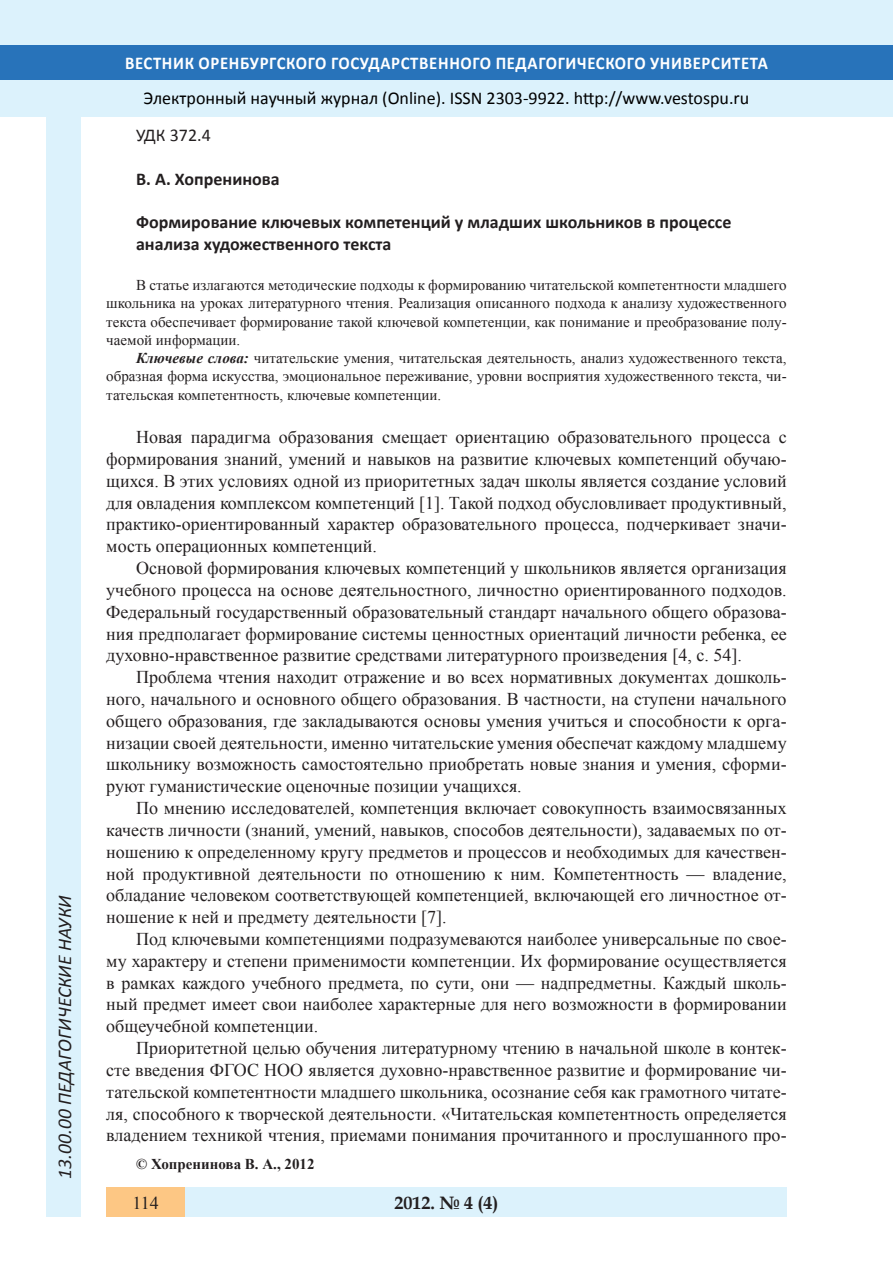
<style>
.page{position:relative;width:893px;height:1263px;background:#fff}
.page>*{position:absolute;margin:0;border:0;box-sizing:border-box;transform-origin:0 0}
.t1{font:italic 19.5px "Calibri";color:#231f20}
.Стиль2{font:18px/21.8px "Times New Roman";color:#231f20;text-align:justify}
.Заголовок_2{font:700 18px/21.8px "Calibri";color:#231f20}
.t2{font:18px "Calibri";color:#000}
.t3{font:700 18px "Calibri";letter-spacing:.04em;color:#fff;scale:.93 1}
.t4{font:700 18px "Book Antiqua";color:#231f20}
.Заголовок_2-2{font:18px "Calibri";color:#231f20}
.литература{font:15px/18.1px "Times New Roman";color:#231f20;text-align:justify}
.Стиль2-2{font:700 15px "Times New Roman";color:#231f20}
.s1{font-weight:700;font-style:italic}
</style>
<div class="page">
<div style="left:0;top:0;width:893px;height:116px;background:#dcf2fc"></div>
<div style="left:0;top:45px;width:893px;height:34px;background:#2873ba"></div>
<div style="left:106px;top:1188px;width:681px;height:29px;background:#dcf2fc"></div>
<div style="left:106px;top:1188px;width:79px;height:29px;background:#fdc784"></div>
<div style="left:47px;top:116px;width:34px;height:1101px;background:#dcf2fc"></div>
<p class="t1" style="left:51px;top:1179px;width:285px;rotate:-90deg">13.00.00 ПЕДАГОГИЧЕСКИЕ НАУКИ</p>
<p class="t3" style="left:125px;top:51px;width:693px">ВЕСТНИК ОРЕНБУРГСКОГО ГОСУДАРСТВЕННОГО ПЕДАГОГИЧЕСКОГО УНИВЕРСИТЕТА</p>
<p class="t2" style="left:144px;top:86px;width:607px">Электронный научный журнал (Online). ISSN 2303-9922. http://www.vestospu.ru</p>
<p class="Заголовок_2-2" style="left:136px;top:124px;width:76px">УДК 372.4</p>
<p class="Заголовок_2" style="left:136px;top:168px;width:145px">В. А. Хопренинова</p>
<p class="Заголовок_2" style="left:136px;top:211px;width:597px">Формирование ключевых компетенций у младших школьников в процессе анализа художественного текста</p>
<p class="литература" style="left:106px;top:276px;width:682px;text-indent:30px">В статье излагаются методические подходы к формированию читательской компетентности младшего школьника на уроках литературного чтения. Реализация описанного подхода к анализу художественного текста обеспечивает формирование такой ключевой компетенции, как понимание и преобразование полу&shy;чаемой информации.</p>
<p class="литература" style="left:106px;top:349px;width:682px;text-indent:30px"><span class="s1">Ключевые слова:</span> читательские умения, читательская деятельность, анализ художественного текста, образная форма искусства, эмоциональное переживание, уровни восприятия художественного текста, чи&shy;тательская компетентность, ключевые компетенции.</p>
<p class="Стиль2" style="left:106px;top:426px;width:682px;text-indent:30px">Новая парадигма образования смещает ориентацию образовательного процесса с формирования знаний, умений и навыков на развитие ключевых компетенций обучаю&shy;щихся. В этих условиях одной из приоритетных задач школы является создание условий для овладения комплексом компетенций [1]. Такой подход обусловливает продуктивный, практико-ориентированный характер образовательного процесса, подчеркивает значи&shy;мость операционных компетенций.</p>
<p class="Стиль2" style="left:106px;top:557px;width:682px;text-indent:30px">Основой формирования ключевых компетенций у школьников является организация учебного процесса на основе деятельностного, личностно ориентированного подходов.<br>Федеральный государственный образовательный стандарт начального общего образова&shy;ния предполагает формирование системы ценностных ориентаций личности ребенка, ее духовно-нравственное развитие средствами литературного произведения [4, с. 54].</p>
<p class="Стиль2" style="left:106px;top:666px;width:682px;text-indent:30px">Проблема чтения находит отражение и во всех нормативных документах дошколь&shy;ного, начального и основного общего образования. В частности, на ступени начального общего образования, где закладываются основы умения учиться и способности к орга&shy;низации своей деятельности, именно читательские умения обеспечат каждому младшему школьнику возможность самостоятельно приобретать новые знания и умения, сформи&shy;руют гуманистические оценочные позиции учащихся.</p>
<p class="Стиль2" style="left:106px;top:797px;width:682px;text-indent:30px">По мнению исследователей, компетенция включает совокупность взаимосвязанных качеств личности (знаний, умений, навыков, способов деятельности), задаваемых по от&shy;ношению к определенному кругу предметов и процессов и необходимых для качествен&shy;ной продуктивной деятельности по отношению к ним. Компетентность — владение, обладание человеком соответствующей компетенцией, включающей его личностное от&shy;ношение к ней и предмету деятельности [7].</p>
<p class="Стиль2" style="left:106px;top:928px;width:682px;text-indent:30px">Под ключевыми компетенциями подразумеваются наиболее универсальные по свое&shy;му характеру и степени применимости компетенции. Их формирование осуществляется в рамках каждого учебного предмета, по сути, они — надпредметны. Каждый школь&shy;ный предмет имеет свои наиболее характерные для него возможности в формировании общеучебной компетенции.</p>
<p class="Стиль2" style="left:106px;top:1037px;width:682px;text-indent:30px">Приоритетной целью обучения литературному чтению в начальной школе в контек&shy;сте введения ФГОС НОО является духовно-нравственное развитие и формирование чи&shy;тательской компетентности младшего школьника, осознание себя как грамотного читате&shy;ля, способного к творческой деятельности. «Читательская компетентность определяется владением техникой чтения, приемами понимания прочитанного и прослушанного про-</p>
<p class="Стиль2-2" style="left:136px;top:1154px;width:180px">© Хопренинова В. А., 2012</p>
<p class="Стиль2" style="left:133px;top:1191px;width:28px">114</p>
<p class="t4" style="left:394px;top:1190px;width:106px">2012. № 4 (4)</p>
</div>
